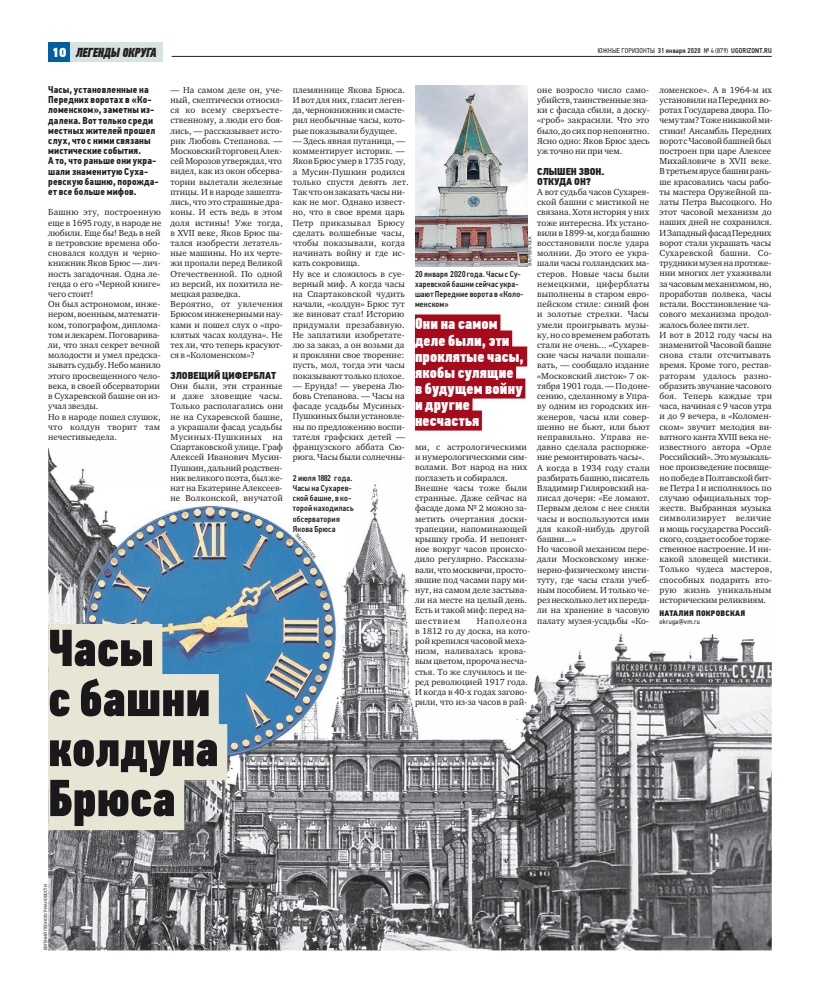
<style>
.page{position:relative;width:820px;height:993px;background:#fff}
.page>*{position:absolute;margin:0;border:0;box-sizing:border-box;transform-origin:0 0}
.t1{font:52px/50px "PF Din Text Comp Pro X Black";color:#1a181b}
.t2{font:16px/16px "PF Din Text Comp Pro X Black";letter-spacing:.01em;color:#fff}
.t3{font:italic 13px "PF Din Text Comp Pro X Black";letter-spacing:-.015em;color:#231f20}
.t4{font:700 10px/10.2px "PF Din Text Cond Pro";letter-spacing:.015em;color:#231f20}
.t5{font:10px/10.2px "PF Din Text Cond Pro X Black";letter-spacing:-.005em;color:#231f20}
.t6{font:9px/10.2px "Charter ITC";color:#231f20}
.t7{font:500 8.5px/10.2px "PF Din Text Cond Pro";letter-spacing:.02em;color:#231f20}
.t8{font:8px "PF Din Text Cond Pro X Black";letter-spacing:.03em;color:#231f20}
.t9{font:500 7px "PF Din Text Cond Pro";letter-spacing:.02em;color:#231f20}
.t10{font:7px "PF Din Text Cond Pro";letter-spacing:.04em;color:#231f20}
.t11{font:4.5px "PF Din Text Pro";color:#231f20}
.s1{font-family:"PF Din Text Pro";font-weight:900;font-style:normal;color:#fff}
.s2{font-weight:400}
</style>
<div class="page">
<hr style="left:171px;top:56px;width:600px;height:1px;background:#231f20">
<div style="left:70px;top:43px;width:92px;height:19px;background:#d6e3e0"></div>
<div style="left:48px;top:43px;width:22px;height:19px;background:#005f9d"></div>
<img style="left:415px;top:86px;width:112px;height:180px">
<img style="left:48px;top:447px;width:723px;height:503px">
<img style="left:48px;top:480px;width:298px;height:301px">
<img style="left:171px;top:480px;width:111px;height:2px">
<img style="left:171px;top:484px;width:111px;height:19px">
<div style="left:48px;top:623px;width:114px;height:56px;background:#e7e5d4"></div>
<div style="left:48px;top:673px;width:171px;height:56px;background:#e7e5d4"></div>
<div style="left:48px;top:723px;width:179px;height:56px;background:#e7e5d4"></div>
<div style="left:48px;top:773px;width:136px;height:56px;background:#e7e5d4"></div>
<div style="left:415px;top:314px;width:85px;height:20px;background:#a70a1a"></div>
<div style="left:415px;top:330px;width:97px;height:20px;background:#a70a1a"></div>
<div style="left:415px;top:346px;width:112px;height:20px;background:#a70a1a"></div>
<div style="left:415px;top:362px;width:101px;height:20px;background:#a70a1a"></div>
<div style="left:415px;top:378px;width:110px;height:20px;background:#a70a1a"></div>
<div style="left:415px;top:394px;width:57px;height:20px;background:#a70a1a"></div>
<div style="left:415px;top:410px;width:66px;height:20px;background:#a70a1a"></div>
<p class="t3" style="left:52px;top:44px;width:106px"><span class="s1">10</span> ЛЕГЕНДЫ ОКРУГА</p>
<p class="t9" style="left:597px;top:46px;width:175px"><span class="s2">ЮЖНЫЕ ГОРИЗОНТЫ</span> 31 января 2020 <span class="s2">№ 4 (879)</span> UGORIZONT.RU</p>
<p class="t4" style="left:48px;top:84px;width:112px">Часы, установленные на<br>Передних воротах в «Ко&shy;ломенском», заметны из&shy;далека. Воттолько среди местных жителей прошел слух, что с ними связаны мистические события.<br>А то, что раньше они укра&shy;шали знаменитую Суха&shy;ревскую башню, порожда&shy;ет все больше мифов.</p>
<p class="t6" style="left:48px;top:207px;width:115px">Башню эту, построенную еще в 1695 году, в народе не любили. Еще бы! Ведь в ней в петровские времена обо&shy;сновался колдун и черно&shy;книжник Яков Брюс — лич&shy;ность загадочная. Одна ле&shy;генда о его «Черной книге» чего стоит!<br>Он был астрономом, инже&shy;нером, военным, математи&shy;ком, топографом, диплома&shy;том и лекарем. Поговарива&shy;ли, что знал секрет вечной молодости и умел предска&shy;зывать судьбу. Небо манило этого просвещенного чело&shy;века, в своей обсерватории в Сухаревской башне он из&shy;учал звезды.<br>Но в народе пошел слушок, что колдун творит там нечес тивые дела.</p>
<p class="t6" style="left:170px;top:85px;width:114px">— На самом деле он, уче&shy;ный, скептически относил&shy;ся ко всему сверхъесте&shy;ственному, а люди его боя&shy;лись, — рассказывает исто&shy;рик Любовь Степанова. —<br>Московский торговец Алек&shy;сей Морозов утверждал, что видел, как из окон обсерва&shy;тории вылетали железные птицы. И в народе зашепта&shy;лись, что это страшные дра&shy;коны. И есть ведь в этом доля истины! Уже тогда, в XVII веке, Яков Брюс пы&shy;тался изобрести летатель&shy;ные машины. Но их черте&shy;жи пропали перед Великой<br>Отечественной. По одной из версий, их похитила не&shy;мецкая разведка.<br>Вероятно, от увлечения<br>Брюсом инженерными нау&shy;ками и пошел слух о «про&shy;клятых часах колдуна». Не тех ли, что теперь красуют&shy;ся в «Коломенском»?</p>
<p class="t5" style="left:170px;top:371px;width:107px">ЗЛОВЕЩИЙ ЦИФЕРБЛАТ</p>
<p class="t6" style="left:170px;top:380px;width:114px">Они были, эти странные и даже зловещие часы.<br>Только располагались они не на Сухаревской башне, а украшали фасад усадьбы<br>Мусиных-Пушкиных на<br>Спартаковской улице. Граф<br>Алексей Иванович Мусин-<br>Пушкин, дальний родствен&shy;ник великого поэта, был же-</p>
<p class="t6" style="left:170px;top:482px;width:114px">нат на Екатерине Алексеев&shy;не Волконской, внучатой</p>
<p class="t1" style="left:48px;top:627px;width:172px">Часы<br>с башни колдуна<br>Брюса</p>
<p class="t6" style="left:292px;top:85px;width:114px;text-align:justify">племяннице Якова Брюса.<br>И вот для них, гласит леген&shy;да, чернокнижник и смасте&shy;рил необычные часы, кото&shy;рые показывали будущее.</p>
<p class="t6" style="left:292px;top:136px;width:117px">— Здесь явная путаница, — комментирует историк. —<br>Яков Брюс умер в 1735 году, а Мусин-Пушкин родился только спустя девять лет.<br>Так что он заказать часы ни&shy;как не мог. Однако извест&shy;но, что в свое время царь<br>Петр приказывал Брюсу сделать волшебные часы, чтобы показывали, когда начинать войну и где ис&shy;кать сокровища.<br>Ну все и сложилось в суе&shy;верный миф. А когда часы на Спартаковской чудить начали, «колдун» Брюс тут же виноват стал! Историю придумали презабавную.<br>Не заплатили изобретате&shy;лю за заказ, а он возьми да и прокляни свое творение: пусть, мол, тогда эти часы показывают только плохое.</p>
<p class="t6" style="left:292px;top:380px;width:114px;text-align:justify">— Ерунда! — уверена Лю&shy;бовь Степанова. — Часы на фасаде усадьбы Мусиных-Пушкиных были установле&shy;ны по предложению воспи&shy;тателя графских детей — французского аббата Сю&shy;рюга. Часы были солнечны-</p>
<p class="t6" style="left:537px;top:84px;width:114px;text-align:justify">оне возросло число само&shy;убийств, таинственные зна&shy;ки с фасада сбили, а доску-«гроб» закрасили. Что это было, до сих пор непонятно.<br>Ясно одно: Яков Брюс здесь уж точно ни при чем.</p>
<p class="t5" style="left:537px;top:167px;width:69px">СЛЫШЕН ЗВОН.<br>ОТКУДА ОН?</p>
<p class="t6" style="left:537px;top:187px;width:115px">А вот судьба часов Сухарев&shy;ской башни с мистикой не связана. Хотя история у них тоже интересна. Их устано&shy;вили в 1899-м, когда башню восстановили после удара молнии. До этого ее укра&shy;шали часы голландских ма&shy;стеров. Новые часы были немецкими, циферблаты выполнены в старом евро&shy;пейском стиле: синий фон и золотые стрелки. Часы умели проигрывать музы&shy;ку, но со временем работать стали не очень... «Сухарев&shy;ские часы начали пошали&shy;вать, — сообщало издание «Московский листок» 7 ок&shy;тября 1901 года. — По доне&shy;сению, сделанному в Упра&shy;ву одним из городских ин&shy;женеров, часы или совер&shy;шенно не бьют, или бьют неправильно. Управа не&shy;давно сделала распоряже&shy;ние ремонтировать часы».<br>А когда в 1934 году стали разбирать башню, писатель<br>Владимир Гиляровский на&shy;писал дочери: «Ее ломают.<br>Первым делом с нее сняли часы и воспользуются ими для какой-нибудь другой башни...»<br>Но часовой механизм пере&shy;дали Московскому инже&shy;нерно-физическому инсти&shy;туту, где часы стали учеб&shy;ным пособием. И только че&shy;рез несколько лет их переда&shy;ли на хранение в часовую палату музея-усадьбы «Ко-</p>
<p class="t11" style="left:528px;top:266px;width:32px;rotate:-90deg">SHUTTERSTOCK</p>
<p class="t7" style="left:415px;top:268px;width:110px">20 января 2020 года. Часы с Су&shy;харевской башни сейчас укра&shy;шают Передние ворота в «Коло&shy;менском»</p>
<p class="t2" style="left:415px;top:317px;width:110px">Они на самом деле были, эти проклятые часы, якобысулящие в будущем войну и другие несчастья</p>
<p class="t6" style="left:415px;top:441px;width:114px">ми, с астрологическими и нумерологическими сим&shy;волами. Вот народ на них поглазеть и собирался.<br>Внешне часы тоже были странные. Даже сейчас на фасаде дома № 2 можно за&shy;метить очертания доски&shy;трапеции, напоминающей крышку гроба. И непонят&shy;ное вокруг часов происхо&shy;дило регулярно. Рассказы&shy;вали, что москвичи, просто&shy;явшие под часами пару ми&shy;нут, на самом деле застыва&shy;ли на месте на целый день.<br>Есть и такой миф: перед на&shy;шествием</p>
<p class="t7" style="left:292px;top:472px;width:63px">2 июля 1882 года.<br>Часы на Сухарев&shy;ской башне, в ко&shy;торой находилась обсерватория<br>Якова Брюса</p>
<p class="t11" style="left:298px;top:533px;width:32px;rotate:52deg">SHUTTERSTOCK</p>
<p class="t6" style="left:415px;top:615px;width:117px;text-indent:62px">Наполеона в 1812 го ду доска, на кото&shy;рой крепился часовой меха&shy;низм, наливалась крова&shy;вым цветом, пророча несча&shy;стья. То же случилось и пе&shy;ред революцией 1917 года.<br>И когда в 40-х годах загово&shy;рили, что из-за часов в рай-</p>
<p class="t6" style="left:659px;top:85px;width:114px">ломенское». А в 1964-м их установили на Передних во&shy;ротах Государева двора. По&shy;чему там? Тоже никакой ми&shy;стики! Ансамбль Передних ворот с Часовой башней был построен при царе Алексее<br>Михайловиче в XVII веке.<br>В третьем ярусе башни рань&shy;ше красовались часы рабо&shy;ты мастера Оружейной па&shy;латы Петра Высоцкого. Но этот часовой механизм до наших дней не сохранился.<br>И Западный фасад Передних ворот стали украшать часы<br>Сухаревской башни. Со&shy;трудники музея на протяже&shy;нии многих лет ухаживали за часовым механизмом, но, проработав полвека, часы встали. Восстановление ча&shy;сового механизма продол&shy;жалось более пяти лет.<br>И вот в 2012 году часы на знаменитой Часовой башне снова стали отсчитывать время. Кроме того, рестав&shy;раторам удалось разно&shy;образить звучание часового боя. Теперь каждые три часа, начиная с 9 часов утра и до 9 вечера, в «Коломен&shy;ском» звучит мелодия ви&shy;ватного канта XVIII века не&shy;известного автора «Орле<br>Российский». Это музыкаль&shy;ное произведение посвяще&shy;но победе в Полтавской бит&shy;ве Петра I и исполнялось по случаю официальных тор&shy;жеств. Выбранная музыка символизирует величие и мощь государства Россий&shy;ского, создает особое торже&shy;ственное настроение. И ни&shy;какой зловещей мистики.<br>Только чудеса мастеров, способных подарить вто&shy;рую жизнь уникальным историческим реликвиям.</p>
<p class="t8" style="left:659px;top:610px;width:87px">НАТАЛИЯ ПОКРОВСКАЯ</p>
<p class="t10" style="left:659px;top:617px;width:42px">okruga@vm.ru</p>
<p class="t11" style="left:44px;top:950px;width:67px;rotate:-90deg">ЕВГЕНИЙЛЕОНОВ / РИАНОВОСТИ</p>
</div>
